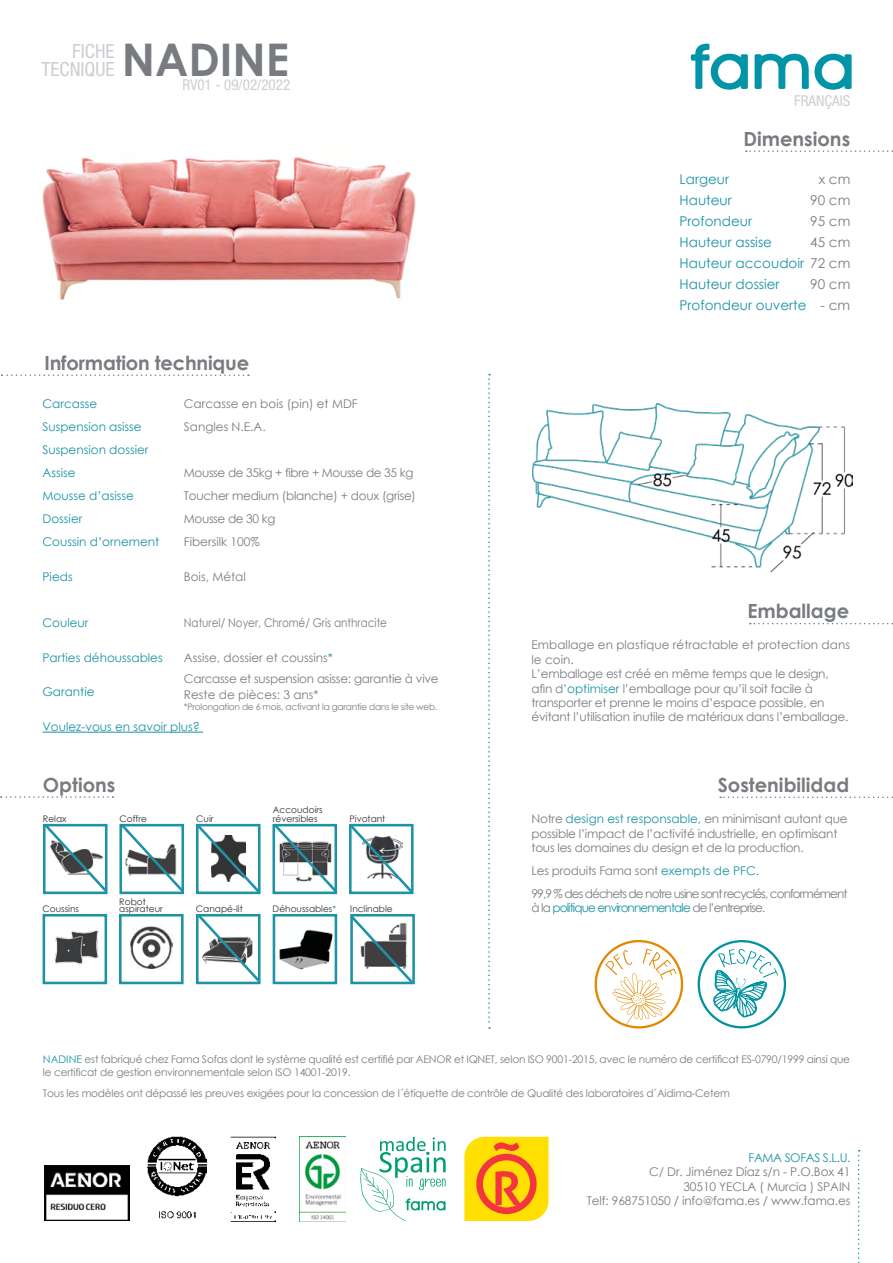
<style>
.page{position:relative;width:893px;height:1263px;background:#fff}
.page>*{position:absolute;margin:0;border:0;box-sizing:border-box;transform-origin:0 0}
.t1{font:700 45px "Century Gothic";color:#787c81}
.t2{font:700 19.5px "Century Gothic";color:#787c81}
.t3{font:condensed 19.5px/18px "Helvetica Neue LT Std";color:#ccced3;text-align:right}
.t4{font:condensed 15px "Helvetica Neue LT Std";color:#ccced3}
.t5{font:13.5px "Century Gothic";color:#1a93a5}
.t6{font:13.5px "Century Gothic";color:#787c81}
.t7{font:12px/14.4px "Century Gothic";letter-spacing:-.02em;color:#787c81}
.t8{font:12px/23.1px "Century Gothic";color:#1a93a5}
.t9{font:12px "Century Gothic";color:#787c81}
.t10{font:12px/23px "Century Gothic";letter-spacing:-.075em;color:#787c81}
.t11{font:12px "Century Gothic";letter-spacing:-.075em;color:#1a93a5}
.t12{font:12px "Century Gothic";color:#787c81;scale:.87 1}
.t13{font:12px "Century Gothic";letter-spacing:-.03em;color:#1a93a5}
.t14{font:10.5px/12.6px "Century Gothic";letter-spacing:-.02em;color:#787c81}
.t15{font:9px/9px "Century Gothic";color:#2e2e2e}
.t16{font:9px "Century Gothic";letter-spacing:-.03em;color:#787c81}
.s1{color:#1a93a5}
.s2{color:#787c81}
</style>
<div class="page">
<svg style="left:42px;top:823px;width:66px;height:72px"></svg>
<img style="left:55px;top:930px;width:43px;height:35px">
<div style="left:43px;top:914px;width:64px;height:70px;border:3px solid #1d93a5"></div>
<svg style="left:119px;top:823px;width:65px;height:72px"></svg>
<svg style="left:272px;top:823px;width:66px;height:72px"></svg>
<img style="left:130px;top:926px;width:43px;height:42px">
<div style="left:119px;top:914px;width:65px;height:70px;border:3px solid #1d93a5"></div>
<svg style="left:196px;top:914px;width:65px;height:71px"></svg>
<svg style="left:488px;top:374px;width:2px;height:655px"></svg>
<img style="left:230px;top:1136px;width:46px;height:85px">
<img style="left:148px;top:1136px;width:59px;height:83px">
<img style="left:300px;top:1136px;width:45px;height:84px">
<svg style="left:464px;top:1137px;width:85px;height:84px;background:#fcb618"></svg>
<svg style="left:1px;top:374px;width:248px;height:2px"></svg>
<svg style="left:1px;top:796px;width:112px;height:2px"></svg>
<svg style="left:750px;top:623px;width:143px;height:1px"></svg>
<svg style="left:720px;top:796px;width:173px;height:2px"></svg>
<svg style="left:625px;top:1005px;width:12px;height:20px"></svg>
<div style="left:595px;top:940px;width:88px;height:88px;border:2px solid #e28900;border-radius:50%"></div>
<svg style="left:605px;top:949px;width:71px;height:71px"></svg>
<div style="left:698px;top:940px;width:88px;height:88px;border:2px solid #0092a1;border-radius:50%"></div>
<svg style="left:713px;top:949px;width:65px;height:69px"></svg>
<svg style="left:360px;top:1137px;width:86px;height:84px"></svg>
<svg style="left:691px;top:44px;width:57px;height:46px"></svg>
<svg style="left:755px;top:54px;width:97px;height:36px"></svg>
<svg style="left:746px;top:150px;width:147px;height:2px"></svg>
<svg style="left:858px;top:1150px;width:2px;height:113px"></svg>
<img style="left:279px;top:929px;width:54px;height:41px">
<div style="left:273px;top:914px;width:64px;height:70px;border:3px solid #1d93a5"></div>
<svg style="left:349px;top:823px;width:65px;height:72px"></svg>
<svg style="left:350px;top:914px;width:65px;height:71px"></svg>
<svg style="left:196px;top:823px;width:65px;height:72px"></svg>
<img style="left:44px;top:1165px;width:86px;height:56px">
<hr style="left:43px;top:732px;width:160px;height:1px;background:#1a93a5">
<img style="left:533px;top:404px;width:320px;height:168px">
<img style="left:42px;top:157px;width:374px;height:143px">
<h2 class="t3" style="left:42px;top:42px;width:74px">FICHE<br>TECNIQUE</h2>
<h1 class="t1" style="left:122px;top:26px;width:169px">NADINE</h1>
<p class="t4" style="left:183px;top:76px;width:109px">RV01 - 09/02/2022</p>
<h2 class="t2" style="left:45px;top:348px;width:206px">Information technique</h2>
<p class="t8" style="left:43px;top:392px;width:56px">Carcasse</p>
<p class="t9" style="left:184px;top:395px;width:175px">Carcasse en bois (pin) et MDF</p>
<p class="t8" style="left:43px;top:415px;width:101px">Suspension asisse</p>
<p class="t9" style="left:184px;top:418px;width:83px">Sangles N.E.A.</p>
<p class="t8" style="left:43px;top:438px;width:107px">Suspension dossier<br>Assise<br>Mousse d’asisse</p>
<p class="t7" style="left:184px;top:466px;width:231px">Mousse de 35kg + fibre + Mousse de 35 kg</p>
<p class="t7" style="left:184px;top:489px;width:234px">Toucher medium (blanche) + doux (grise)</p>
<p class="t8" style="left:43px;top:507px;width:118px">Dossier<br>Coussin d’ornement</p>
<p class="t8" style="left:43px;top:565px;width:32px">Pieds</p>
<p class="t8" style="left:43px;top:611px;width:48px">Couleur</p>
<p class="t7" style="left:184px;top:512px;width:93px">Mousse de 30 kg</p>
<p class="t9" style="left:184px;top:534px;width:77px">Fibersilk 100%</p>
<p class="t9" style="left:184px;top:568px;width:63px">Bois, Métal</p>
<p class="t12" style="left:184px;top:614px;width:235px">Naturel/ Noyer, Chromé/ Gris anthracite</p>
<p class="t8" style="left:43px;top:646px;width:122px">Parties déhoussables</p>
<p class="t9" style="left:184px;top:649px;width:151px">Assise, dossier et coussins<span class="s1">*</span></p>
<p class="t8" style="left:43px;top:680px;width:54px">Garantie</p>
<p class="t7" style="left:184px;top:670px;width:256px;line-height:16.2px">Carcasse et suspension asisse: garantie à vive<br>Reste de pièces: 3 ans*</p>
<p class="t16" style="left:184px;top:700px;width:255px">*Prolongation de 6 mois, activant la garantie dans le site web.</p>
<p class="t8" style="left:43px;top:715px;width:159px">Voulez-vous en savoir plus?</p>
<h2 class="t2" style="left:43px;top:770px;width:74px">Options</h2>
<p class="t15" style="left:43px;top:814px;width:25px">Relax</p>
<p class="t15" style="left:120px;top:814px;width:29px">Coffre</p>
<p class="t15" style="left:196px;top:814px;width:19px">Cuir</p>
<p class="t15" style="left:273px;top:805px;width:51px">Accoudoirs réversibles</p>
<p class="t15" style="left:350px;top:814px;width:37px">Pivotant</p>
<p class="t15" style="left:43px;top:904px;width:38px">Coussins</p>
<p class="t15" style="left:119px;top:898px;width:45px;line-height:7.5px">Robot aspirateur</p>
<p class="t15" style="left:196px;top:904px;width:48px">Canapé-lit</p>
<p class="t15" style="left:273px;top:904px;width:65px">Déhoussables<span class="s1">*</span></p>
<p class="t15" style="left:350px;top:904px;width:44px">Inclinable</p>
<p class="t4" style="left:794px;top:92px;width:58px">FRANÇAIS</p>
<p class="t5" style="left:680px;top:170px;width:51px">Largeur</p>
<p class="t5" style="left:680px;top:191px;width:54px">Hauteur</p>
<h2 class="t2" style="left:743px;top:124px;width:108px">Dimensions</h2>
<p class="t6" style="left:819px;top:170px;width:33px">x cm</p>
<p class="t6" style="left:810px;top:191px;width:42px">90 cm</p>
<p class="t5" style="left:680px;top:212px;width:74px">Profondeur</p>
<p class="t5" style="left:680px;top:233px;width:94px">Hauteur assise</p>
<p class="t6" style="left:810px;top:212px;width:42px">95 cm</p>
<p class="t6" style="left:810px;top:233px;width:42px">45 cm</p>
<p class="t5" style="left:680px;top:254px;width:172px">Hauteur accoudoir <span class="s2">72 cm</span></p>
<p class="t5" style="left:680px;top:275px;width:102px">Hauteur dossier</p>
<p class="t6" style="left:810px;top:275px;width:42px">90 cm</p>
<p class="t5" style="left:680px;top:296px;width:172px">Profondeur ouverte <span class="s2">- cm</span></p>
<h2 class="t2" style="left:747px;top:596px;width:103px">Emballage</h2>
<p class="t7" style="left:531px;top:638px;width:320px">Emballage en plastique rétractable et protection dans le coin.<br>L’emballage est créé en même temps que le design, afin d’<span class="s1">optimiser</span> l’emballage pour qu’il soit facile à transporter et prenne le moins d’espace possible, en évitant l’utilisation inutile de matériaux dans l’emballage.</p>
<h2 class="t2" style="left:718px;top:770px;width:133px">Sostenibilidad</h2>
<p class="t7" style="left:531px;top:811px;width:318px">Notre <span class="s1">design est responsable,</span> en minimisant autant que possible l’impact de l’activité industrielle, en optimisant tous les domaines du design et de la production.</p>
<p class="t10" style="left:531px;top:859px;width:318px">Les produits Fama sont <span class="s1">exempts de PFC.<br></span>99,9 % des déchets de notre usine sont recyclés, conformément</p>
<p class="t11" style="left:531px;top:899px;width:235px"><span class="s2">à la</span> politique environnementale <span class="s2">de l’entreprise.</span></p>
<p class="t14" style="left:43px;top:1053px;width:809px"><span class="s1">NADINE</span> est fabriqué chez Fama Sofas dont le système qualité est certifié par AENOR et IQNET, selon ISO 9001-2015, avec le numéro de certificat ES-0790/1999 ainsi que le certificat de gestion environnementale selon ISO 14001-2019.</p>
<p class="t14" style="left:43px;top:1087px;width:688px">Tous les modèles ont dépassé les preuves exigées pour la concession de l´étiquette de contrôle de Qualité des laboratoires d´Aidima-Cetem</p>
<p class="t13" style="left:748px;top:1149px;width:103px">FAMA SOFAS S.L.U.</p>
<p class="t7" style="left:587px;top:1164px;width:265px;text-align:right">C/ Dr. Jiménez Díaz s/n - P.O.Box 41<br>30510 YECLA ( Murcia ) SPAIN<br>Telf: 968751050 / info@fama.es / www.fama.es</p>
</div>
